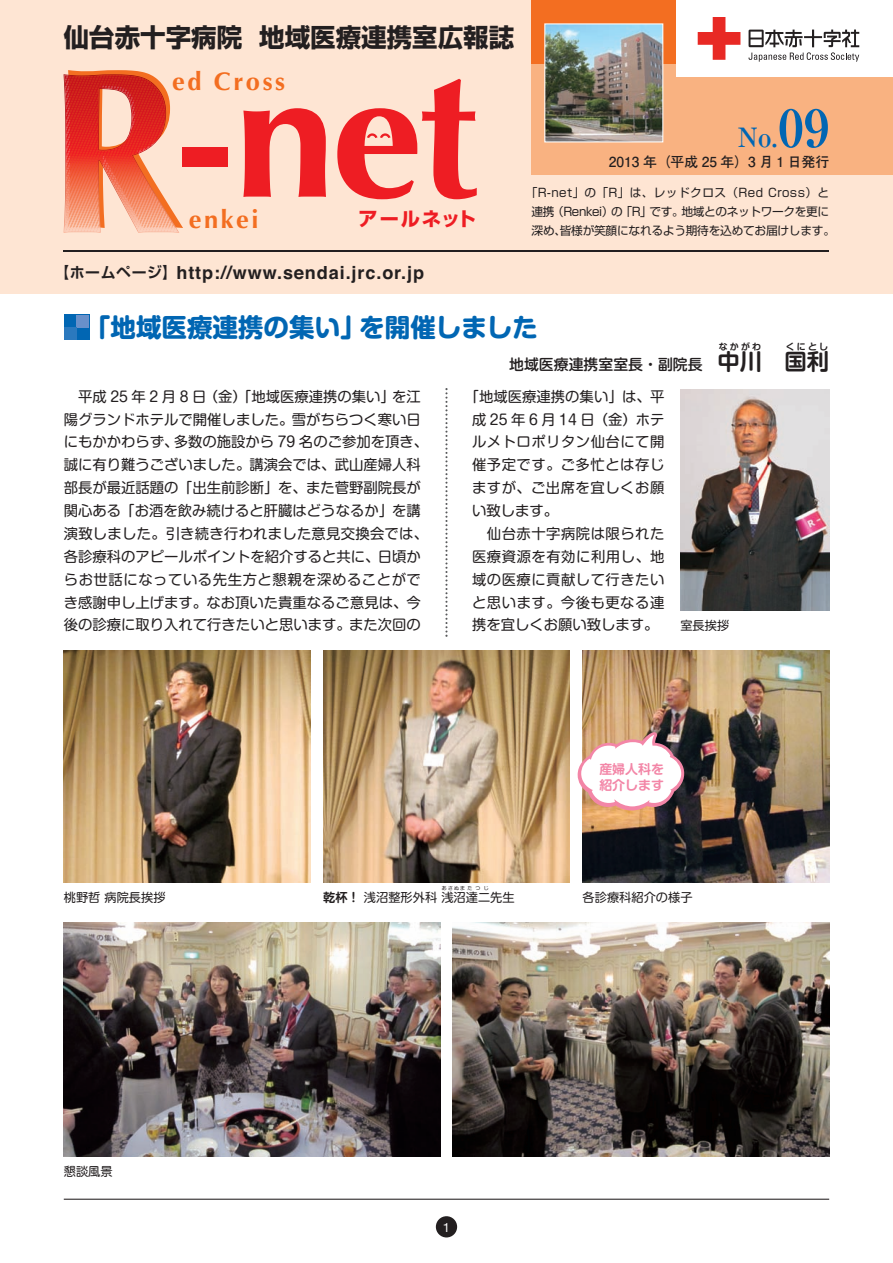
<style>
.page{position:relative;width:893px;height:1263px;background:#fff}
.page>*{position:absolute;margin:0;border:0;box-sizing:border-box;transform-origin:0 0}
.t1{font:700 26.55px "Ryumin Pr 6";color:#0166b3}
.t2{font:700 25.5px "Shin M Go Pro";color:#0166b3}
.t3{font:25.5px "Shin Go Pr 6 Bold 90 pv RKSJ H";color:#231f20}
.t4{font:700 25.5px "Optima";letter-spacing:.1em;color:#f36e21}
.t5{font:700 22.35px "Shin M Go Pro De";color:#231f20}
.t6{font:19.2px "Shin Go Pr 6 Bold 90 pv RKSJ H";letter-spacing:.1em;color:#ee1d23}
.t7{font:700 18px "Helvetica";letter-spacing:.05em;color:#231f20}
.t8{font:500 14.85px "Shin M Go Pro";color:#231f20}
.t9{font:14.4px/22.8px "Shin M Go Pro";color:#231f20;text-align:justify}
.t10{font:700 13.8px "Futo Go B101 Pr 6";color:#231f20}
.t11{font:12.9px/16px "Shin M Go Pro De Bold 90 pv RKSJ H";color:#f386a7}
.t12{font:12.75px "Helvetica Neue";color:#fff}
.t13{font:12.15px "Shin M Go Pro";color:#231f20}
.t14{font:11.7px/18.6px "Shin Go Pr 6";letter-spacing:-.02em;color:#231f20;text-align:center}
.t15{font:700 9px "Shin M Go Pro De";letter-spacing:.25em;color:#231f20}
.t16{font:4.95px "Shin M Go Pro";letter-spacing:.25em;color:#231f20}
.s1{font-family:"Shin Go Pr 6 De Bold 90 pv RKSJ H";font-weight:400;font-size:14.85px}
.s2{font-size:51px}
.s3{font-family:"Shin M Go Pro De";font-weight:700;font-size:22.35px}
.s4{font-family:"Shin M Go Pro De";font-weight:700}
</style>
<div class="page">
<div style="left:436px;top:1216px;width:21px;height:21px;background:#231f20;border-radius:50%"></div>
<div style="left:0;top:0;width:893px;height:293px;background:#fee5d3"></div>
<div style="left:531px;top:64px;width:362px;height:110px;background:#f9b281"></div>
<div style="left:531px;top:0;width:362px;height:64px;background:#f36e21"></div>
<hr style="left:64px;top:250px;width:765px;height:1px;background:#231f20">
<div style="left:182px;top:147px;width:45px;height:20px;background:#ee1d23"></div>
<svg style="left:243px;top:108px;width:83px;height:89px"></svg>
<svg style="left:64px;top:70px;width:119px;height:163px"></svg>
<svg style="left:337px;top:79px;width:140px;height:120px"></svg>
<div style="left:676px;top:0;width:217px;height:77px;background:#fff"></div>
<svg style="left:698px;top:17px;width:42px;height:43px"></svg>
<svg style="left:748px;top:30px;width:111px;height:32px"></svg>
<img style="left:546px;top:25px;width:115px;height:115px">
<div style="left:544px;top:23px;width:119px;height:119px;border:1px solid #fff"></div>
<hr style="left:64px;top:1199px;width:765px;height:1px;background:#231f20">
<div style="left:64px;top:315px;width:25px;height:25px;background:#0166b3"></div>
<svg style="left:445px;top:388px;width:3px;height:249px"></svg>
<div style="left:77px;top:315px;width:12px;height:12px;background:#6990ca"></div>
<div style="left:64px;top:327px;width:13px;height:13px;background:#2b79be"></div>
<img style="left:64px;top:923px;width:376px;height:234px">
<img style="left:64px;top:651px;width:246px;height:231px">
<img style="left:680px;top:389px;width:149px;height:221px">
<img style="left:453px;top:923px;width:376px;height:234px">
<img style="left:323px;top:651px;width:247px;height:231px">
<img style="left:583px;top:651px;width:246px;height:231px">
<svg style="left:578px;top:732px;width:106px;height:78px"></svg>
<h2 class="t3" style="left:64px;top:17px;width:452px">仙台赤十字病院 地域医療連携室広報誌</h2>
<h2 class="t4" style="left:172px;top:67px;width:114px">ed Cross</h2>
<h2 class="t4" style="left:189px;top:204px;width:71px">enkei</h2>
<h3 class="t6" style="left:359px;top:204px;width:119px">アールネット</h3>
<p class="t7" style="left:55px;top:258px;width:371px"><span class="s1">【ホームページ】</span>http://www.sendai.jrc.or.jp</p>
<h1 class="t1" style="left:738px;top:116px;width:93px">No.<span class="s2">09</span></h1>
<p class="t10" style="left:609px;top:151px;width:222px">2013 年（平成 25 年）3 月 1 日発行</p>
<p class="t14" style="left:526px;top:183px;width:311px">「R-net」の「R」は、レッドクロス（Red Cross）と連携（Renkei）の「R」です。地域とのネットワークを更に深め、皆様が笑顔になれるよう期待を込めてお届けします。</p>
<h2 class="t2" style="left:85px;top:307px;width:454px">「地域医療連携の集い」を開催しました</h2>
<p class="t9" style="left:64px;top:383px;width:366px;text-align:center">平成 25 年 2 月 8 日（金）「地域医療連携の集い」を江<br>陽グランドホテルで開催しました。雪がちらつく寒い日にもかかわらず、多数の施設から 79 名のご参加を頂き、誠に有り難うございました。講演会では、武山産婦人科部長が最近話題の「出生前診断」を、また菅野副院長が関心ある「お酒を飲み続けると肝臓はどうなるか」を講演致しました。引き続き行われました意見交換会では、各診療科のアピールポイントを紹介すると共に、日頃からお世話になっている先生方と懇親を深めることができ感謝申し上げます。なお頂いた貴重なるご意見は、今後の診療に取り入れて行きたいと思います。また次回の</p>
<p class="t15" style="left:719px;top:339px;width:44px">なかがわ</p>
<p class="t8" style="left:509px;top:353px;width:254px">地域医療連携室室長・副院長　<span class="s3">中川</span></p>
<p class="t9" style="left:472px;top:383px;width:194px;text-indent:-7px">「地域医療連携の集い」は、平成 25 年 6 月 14 日（金）ホテルメトロポリタン仙台にて開催予定です。ご多忙とは存じますが、ご出席を宜しくお願い致します。</p>
<p class="t9" style="left:472px;top:520px;width:194px;text-indent:15px">仙台赤十字病院は限られた医療資源を有効に利用し、地域の医療に貢献して行きたいと思います。今後も更なる連携を宜しくお願い致します。</p>
<p class="t13" style="left:680px;top:615px;width:50px">室長挨拶</p>
<p class="t15" style="left:786px;top:339px;width:44px">くにとし</p>
<h3 class="t5" style="left:784px;top:344px;width:46px">国利</h3>
<p class="t16" style="left:442px;top:884px;width:25px">あさぬま</p>
<p class="t16" style="left:467px;top:884px;width:23px">たつじ</p>
<p class="t13" style="left:64px;top:887px;width:103px">桃野哲 病院長挨拶</p>
<p class="t13" style="left:323px;top:887px;width:193px"><span class="s4">乾杯！</span>浅沼整形外科 浅沼達二先生</p>
<p class="t11" style="left:599px;top:759px;width:66px">産婦人科を紹介します</p>
<p class="t13" style="left:583px;top:887px;width:112px">各診療科紹介の様子</p>
<p class="t13" style="left:64px;top:1161px;width:50px">懇談風景</p>
<p class="t12" style="left:443px;top:1219px;width:9px">1</p>
</div>
